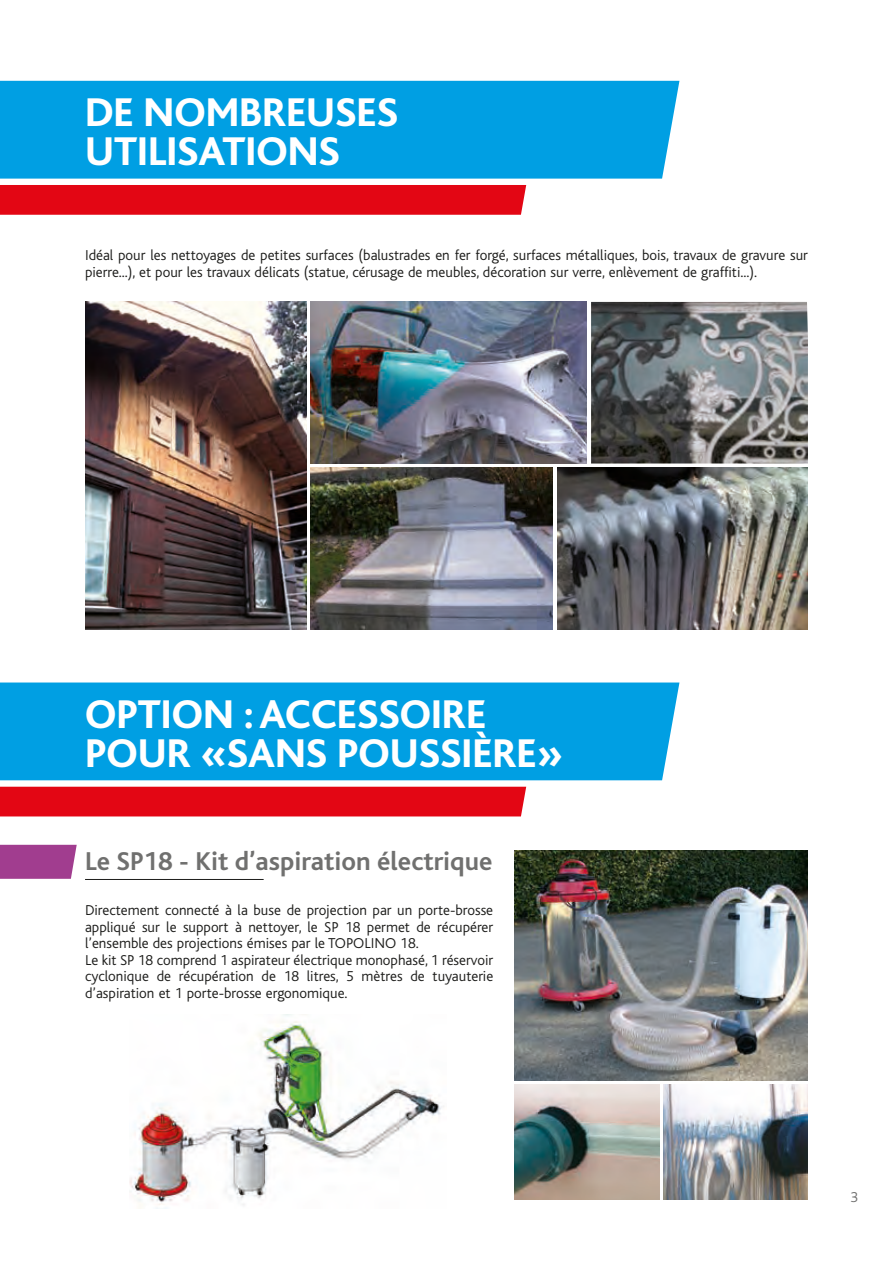
<style>
.page{position:relative;width:893px;height:1263px;background:#fff}
.page>*{position:absolute;margin:0;border:0;box-sizing:border-box;transform-origin:0 0}
.t1{font:800 42px/39px "Bliss";color:#fff}
.t2{font:700 27px "Bliss";color:#70706f}
.t3{font:300 15px/16.5px "Bliss";color:#1d1d1b}
.t4{font:300 15px "Bliss";color:#70706f}
</style>
<div class="page">
<div style="left:0;top:682px;width:679px;height:98px;background:#009fe3"></div>
<div style="left:0;top:787px;width:526px;height:29px;background:#e30614"></div>
<svg style="left:0;top:845px;width:77px;height:34px;background:#a54694"></svg>
<div style="left:0;top:81px;width:679px;height:98px;background:#009fe3"></div>
<div style="left:0;top:185px;width:526px;height:30px;background:#e30614"></div>
<img style="left:130px;top:1014px;width:314px;height:191px">
<img style="left:514px;top:850px;width:294px;height:230px">
<img style="left:514px;top:1084px;width:145px;height:115px">
<img style="left:663px;top:1084px;width:145px;height:115px">
<img style="left:85px;top:302px;width:221px;height:327px">
<img style="left:310px;top:302px;width:277px;height:161px">
<img style="left:591px;top:302px;width:217px;height:161px">
<img style="left:310px;top:468px;width:243px;height:161px">
<img style="left:557px;top:468px;width:251px;height:161px">
<hr style="left:85px;top:879px;width:179px;height:1px;background:#1d1d1b">
<h1 class="t1" style="left:85px;top:94px;width:314px">DE NOMBREUSES<br>UTILISATIONS</h1>
<p class="t3" style="left:85px;top:247px;width:724px">Idéal pour les nettoyages de petites surfaces (balustrades en fer forgé, surfaces métalliques, bois, travaux de gravure sur pierre...), et pour les travaux délicats (statue, cérusage de meubles, décoration sur verre, enlèvement de graffiti...).</p>
<h1 class="t1" style="left:85px;top:696px;width:479px">OPTION : ACCESSOIRE<br>POUR «SANS POUSSIÈRE»</h1>
<h2 class="t2" style="left:85px;top:847px;width:409px">Le SP18 - Kit d’aspiration électrique</h2>
<p class="t3" style="left:85px;top:902px;width:410px">Directement connecté à la buse de projection par un porte-brosse appliqué sur le support à nettoyer, le SP 18 permet de récupérer l’ensemble des projections émises par le TOPOLINO 18.<br>Le kit SP 18 comprend 1 aspirateur électrique monophasé, 1 réservoir cyclonique de récupération de 18 litres, 5 mètres de tuyauterie d’aspiration et 1 porte-brosse ergonomique.</p>
<p class="t4" style="left:850px;top:1189px;width:9px">3</p>
</div>
